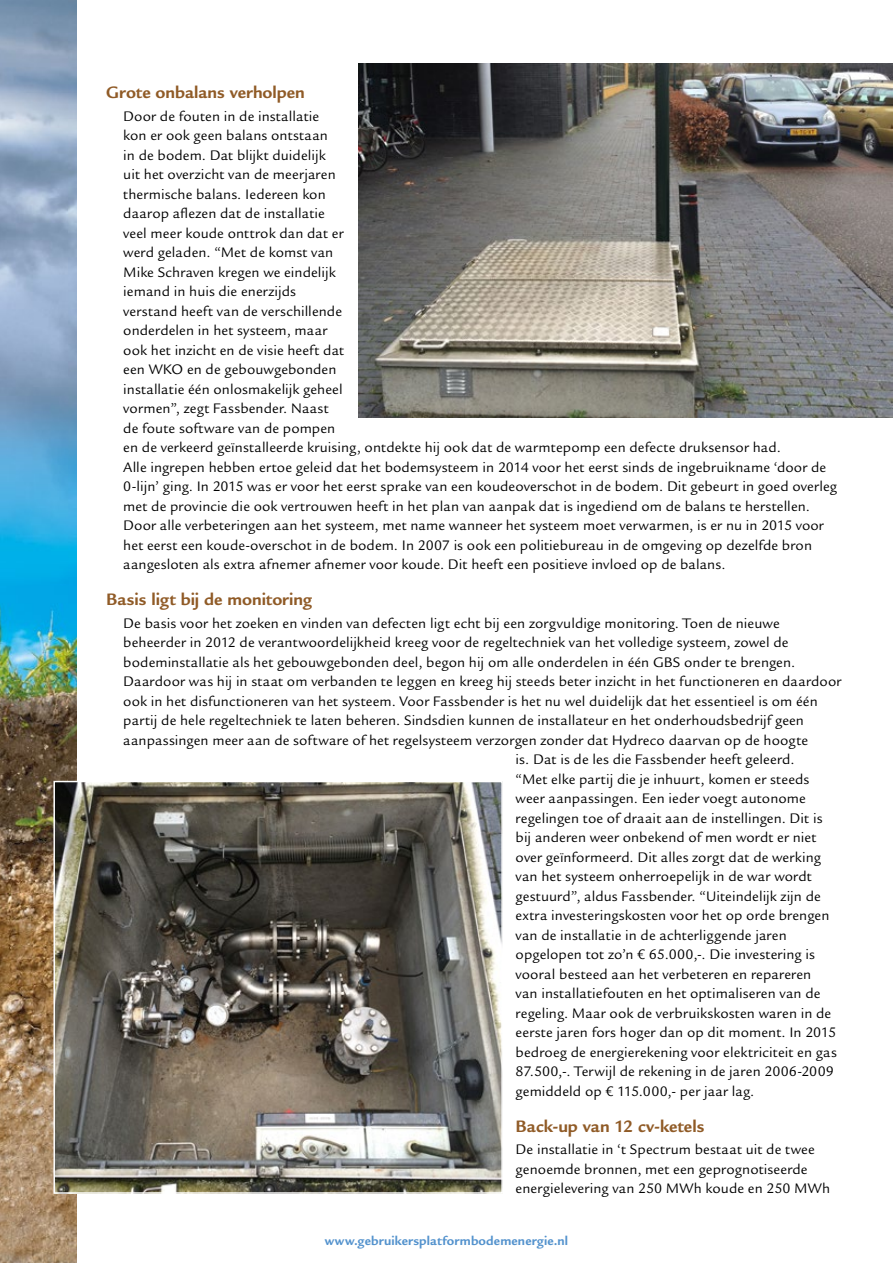
<style>
.page{position:relative;width:893px;height:1263px;background:#fff}
.page>*{position:absolute;margin:0;border:0;box-sizing:border-box;transform-origin:0 0}
.t1{font:700 18px "Legacy Sans Std";color:#905b27}
.t2{font:15px/19.5px "Legacy Sans Std";letter-spacing:.01em;color:#000}
.t3{font:700 13.5px "Legacy Sans Std";letter-spacing:.01em;color:#5392cd}
</style>
<div class="page">
<img style="left:0;top:0;width:77px;height:1263px">
<img style="left:358px;top:64px;width:535px;height:354px">
<img style="left:56px;top:784px;width:444px;height:407px">
<div style="left:53px;top:781px;width:450px;height:413px;border:2px solid #fff"></div>
<p class="t1" style="left:106px;top:82px;width:200px">Grote onbalans verholpen</p>
<p class="t2" style="left:123px;top:106px;width:715px">Door de fouten in de installatie<br>kon er ook geen balans ontstaan<br>in de bodem. Dat blijkt duidelijk<br>uit het overzicht van de meerjaren<br>thermische balans. Iedereen kon<br>daarop aflezen dat de installatie<br>veel meer koude onttrok dan dat er<br>werd geladen. “Met de komst van<br>Mike Schraven kregen we eindelijk<br>iemand in huis die enerzijds<br>verstand heeft van de verschillende<br>onderdelen in het systeem, maar<br>ook het inzicht en de visie heeft dat<br>een WKO en de gebouwgebonden<br>installatie één onlosmakelijk geheel<br>vormen”, zegt Fassbender. Naast<br>de foute software van de pompen<br>en de verkeerd geïnstalleerde kruising, ontdekte hij ook dat de warmtepomp een defecte druksensor had.<br>Alle ingrepen hebben ertoe geleid dat het bodemsysteem in 2014 voor het eerst sinds de ingebruikname ‘door de 0-lijn’ ging. In 2015 was er voor het eerst sprake van een koudeoverschot in de bodem. Dit gebeurt in goed overleg met de provincie die ook vertrouwen heeft in het plan van aanpak dat is ingediend om de balans te herstellen.<br>Door alle verbeteringen aan het systeem, met name wanneer het systeem moet verwarmen, is er nu in 2015 voor het eerst een koude-overschot in de bodem. In 2007 is ook een politiebureau in de omgeving op dezelfde bron aangesloten als extra afnemer afnemer voor koude. Dit heeft een positieve invloed op de balans.</p>
<p class="t1" style="left:106px;top:589px;width:207px">Basis ligt bij de monitoring</p>
<p class="t2" style="left:123px;top:613px;width:658px">De basis voor het zoeken en vinden van defecten ligt echt bij een zorgvuldige monitoring. Toen de nieuwe</p>
<p class="t2" style="left:123px;top:633px;width:667px">beheerder in 2012 de verantwoordelijkheid kreeg voor de regeltechniek van het volledige systeem, zowel de</p>
<p class="t2" style="left:123px;top:652px;width:673px">bodeminstallatie als het gebouwgebonden deel, begon hij om alle onderdelen in één GBS onder te brengen.</p>
<p class="t2" style="left:123px;top:672px;width:720px">Daardoor was hij in staat om verbanden te leggen en kreeg hij steeds beter inzicht in het functioneren en daardoor</p>
<p class="t2" style="left:123px;top:691px;width:696px">ook in het disfunctioneren van het systeem. Voor Fassbender is het nu wel duidelijk dat het essentieel is om één</p>
<p class="t2" style="left:123px;top:711px;width:682px">partij de hele regeltechniek te laten beheren. Sindsdien kunnen de installateur en het onderhoudsbedrijf geen</p>
<p class="t2" style="left:123px;top:730px;width:686px">aanpassingen meer aan de software of het regelsysteem verzorgen zonder dat Hydreco daarvan op de hoogte</p>
<p class="t2" style="left:516px;top:750px;width:280px">is. Dat is de les die Fassbender heeft geleerd.</p>
<p class="t2" style="left:516px;top:769px;width:295px">“Met elke partij die je inhuurt, komen er steeds</p>
<p class="t2" style="left:516px;top:789px;width:292px">weer aanpassingen. Een ieder voegt autonome</p>
<p class="t2" style="left:516px;top:808px;width:308px">regelingen toe of draait aan de instellingen. Dit is</p>
<p class="t2" style="left:516px;top:828px;width:302px">bij anderen weer onbekend of men wordt er niet</p>
<p class="t2" style="left:516px;top:847px;width:307px">over geïnformeerd. Dit alles zorgt dat de werking</p>
<p class="t2" style="left:516px;top:867px;width:298px">van het systeem onherroepelijk in de war wordt</p>
<p class="t2" style="left:516px;top:886px;width:307px">gestuurd”, aldus Fassbender. “Uiteindelijk zijn de</p>
<p class="t2" style="left:516px;top:906px;width:315px">extra investeringskosten voor het op orde brengen</p>
<p class="t2" style="left:516px;top:925px;width:273px">van de installatie in de achterliggende jaren</p>
<p class="t2" style="left:516px;top:945px;width:301px">opgelopen tot zo’n € 65.000,-. Die investering is</p>
<p class="t2" style="left:516px;top:964px;width:297px">vooral besteed aan het verbeteren en repareren</p>
<p class="t2" style="left:516px;top:984px;width:306px">van installatiefouten en het optimaliseren van de</p>
<p class="t2" style="left:516px;top:1003px;width:317px">regeling. Maar ook de verbruikskosten waren in de</p>
<p class="t2" style="left:516px;top:1023px;width:322px">eerste jaren fors hoger dan op dit moment. In 2015</p>
<p class="t2" style="left:516px;top:1042px;width:323px">bedroeg de energierekening voor elektriciteit en gas</p>
<p class="t2" style="left:516px;top:1062px;width:320px">87.500,-. Terwijl de rekening in de jaren 2006-2009</p>
<p class="t2" style="left:516px;top:1081px;width:240px">gemiddeld op € 115.000,- per jaar lag.</p>
<p class="t1" style="left:516px;top:1115px;width:190px">Back-up van 12 cv-ketels</p>
<p class="t2" style="left:516px;top:1140px;width:316px">De installatie in ‘t Spectrum bestaat uit de twee genoemde bronnen, met een geprognotiseerde energielevering van 250 MWh koude en 250 MWh</p>
<p class="t3" style="left:325px;top:1233px;width:245px">www.gebruikersplatformbodemenergie.nl</p>
</div>
